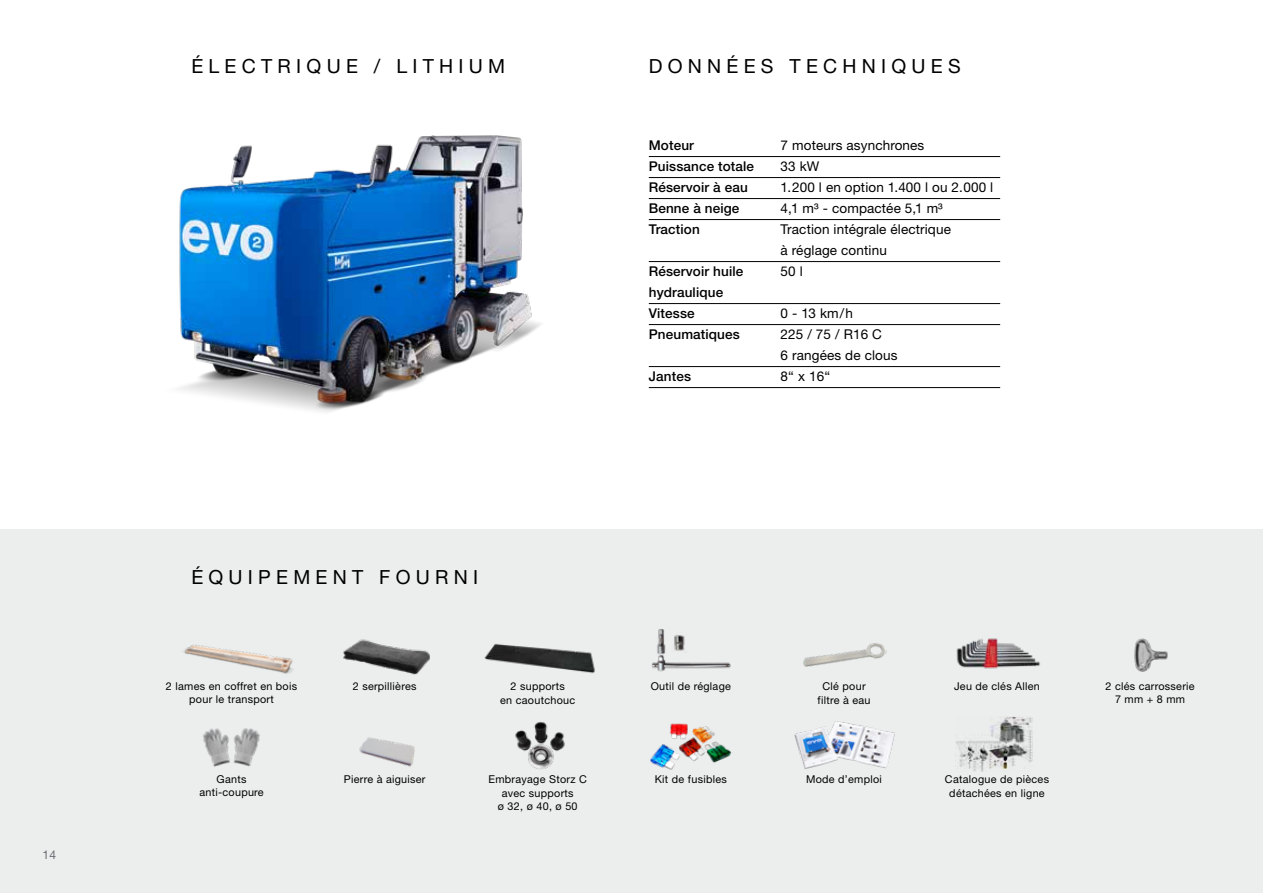
<style>
.page{position:relative;width:1263px;height:893px;background:#fff}
.page>*{position:absolute;margin:0;border:0;box-sizing:border-box;transform-origin:0 0}
.t1{font:19.5px "Helvetica Neue LT Std";letter-spacing:.27em;color:#000}
.t2{font:13.5px/21px "Helvetica Neue LT Std";letter-spacing:.01em;color:#000}
.t3{font:500 13.5px/21px "Helvetica Neue LT Std";letter-spacing:.01em;color:#000}
.t4{font:12px "Helvetica Neue LT Std";color:#6a6c71}
.t5{font:10.8px/13.5px "Helvetica Neue LT Std";letter-spacing:.025em;color:#000;text-align:center}
</style>
<div class="page">
<div style="left:0;top:529px;width:1263px;height:364px;background:#eceded"></div>
<img style="left:179px;top:135px;width:362px;height:277px">
<img style="left:359px;top:737px;width:56px;height:30px">
<img style="left:184px;top:644px;width:109px;height:30px">
<img style="left:956px;top:638px;width:84px;height:31px">
<img style="left:484px;top:643px;width:111px;height:31px">
<img style="left:803px;top:643px;width:84px;height:24px">
<img style="left:1134px;top:638px;width:34px;height:34px">
<img style="left:650px;top:723px;width:81px;height:47px">
<img style="left:515px;top:722px;width:50px;height:47px">
<img style="left:794px;top:721px;width:101px;height:48px">
<img style="left:956px;top:716px;width:77px;height:55px">
<img style="left:343px;top:639px;width:87px;height:36px">
<img style="left:202px;top:728px;width:23px;height:39px">
<img style="left:225px;top:728px;width:35px;height:39px">
<img style="left:652px;top:629px;width:79px;height:43px">
<img style="left:671px;top:632px;width:16px;height:20px">
<hr style="left:649px;top:156px;width:351px;height:1px;background:#000">
<hr style="left:649px;top:177px;width:351px;height:1px;background:#000">
<hr style="left:649px;top:198px;width:351px;height:1px;background:#000">
<hr style="left:649px;top:219px;width:351px;height:1px;background:#000">
<hr style="left:649px;top:261px;width:351px;height:1px;background:#000">
<hr style="left:649px;top:303px;width:351px;height:1px;background:#000">
<hr style="left:649px;top:324px;width:351px;height:1px;background:#000">
<hr style="left:649px;top:366px;width:351px;height:1px;background:#000">
<hr style="left:649px;top:387px;width:351px;height:1px;background:#000">
<p class="t4" style="left:43px;top:847px;width:15px">14</p>
<h1 class="t1" style="left:191px;top:54px;width:315px">ÉLECTRIQUE / LITHIUM</h1>
<h1 class="t1" style="left:649px;top:54px;width:313px">DONNÉES TECHNIQUES</h1>
<p class="t3" style="left:649px;top:134px;width:47px">Moteur</p>
<p class="t2" style="left:781px;top:134px;width:145px">7 moteurs asynchrones</p>
<p class="t3" style="left:649px;top:156px;width:107px">Puissance totale</p>
<p class="t2" style="left:781px;top:155px;width:40px">33 kW</p>
<p class="t3" style="left:649px;top:177px;width:100px">Réservoir à eau</p>
<p class="t2" style="left:781px;top:176px;width:214px">1.200 l en option 1.400 l ou 2.000 l</p>
<p class="t3" style="left:649px;top:198px;width:92px">Benne à neige</p>
<p class="t2" style="left:781px;top:197px;width:164px">4,1 m³ - compactée 5,1 m³</p>
<p class="t3" style="left:649px;top:219px;width:52px">Traction</p>
<p class="t2" style="left:781px;top:218px;width:172px">Traction intégrale électrique à réglage continu</p>
<p class="t3" style="left:649px;top:261px;width:96px">Réservoir huile</p>
<p class="t2" style="left:781px;top:260px;width:24px">50 l</p>
<p class="t3" style="left:649px;top:282px;width:76px">hydraulique<br>Vitesse</p>
<p class="t2" style="left:781px;top:302px;width:74px">0 - 13 km/h</p>
<p class="t3" style="left:649px;top:324px;width:93px">Pneumatiques</p>
<p class="t2" style="left:781px;top:323px;width:118px">225 / 75 / R16 C<br>6 rangées de clous</p>
<p class="t3" style="left:649px;top:366px;width:44px">Jantes</p>
<p class="t2" style="left:781px;top:365px;width:51px">8“ x 16“</p>
<h1 class="t1" style="left:191px;top:565px;width:288px">ÉQUIPEMENT FOURNI</h1>
<p class="t5" style="left:353px;top:679px;width:65px">2 serpillières</p>
<p class="t5" style="left:511px;top:679px;width:56px">2 supports</p>
<p class="t5" style="left:651px;top:679px;width:82px">Outil de réglage</p>
<p class="t5" style="left:500px;top:693px;width:77px">en caoutchouc</p>
<p class="t5" style="left:166px;top:679px;width:133px">2 lames en coffret en bois</p>
<p class="t5" style="left:954px;top:679px;width:87px">Jeu de clés Allen</p>
<p class="t5" style="left:189px;top:692px;width:86px">pour le transport</p>
<p class="t5" style="left:818px;top:679px;width:54px">Clé pour filtre à eau</p>
<p class="t5" style="left:199px;top:772px;width:66px">Gants anti-coupure</p>
<p class="t5" style="left:489px;top:772px;width:100px">Embrayage Storz C avec supports<br>ø 32, ø 40, ø 50</p>
<p class="t5" style="left:344px;top:772px;width:83px">Pierre à aiguiser</p>
<p class="t5" style="left:655px;top:772px;width:73px">Kit de fusibles</p>
<p class="t5" style="left:806px;top:772px;width:77px">Mode d’emploi</p>
<p class="t5" style="left:945px;top:772px;width:106px">Catalogue de pièces détachées en ligne</p>
<p class="t5" style="left:1105px;top:679px;width:91px">2 clés carrosserie<br>7 mm + 8 mm</p>
</div>
